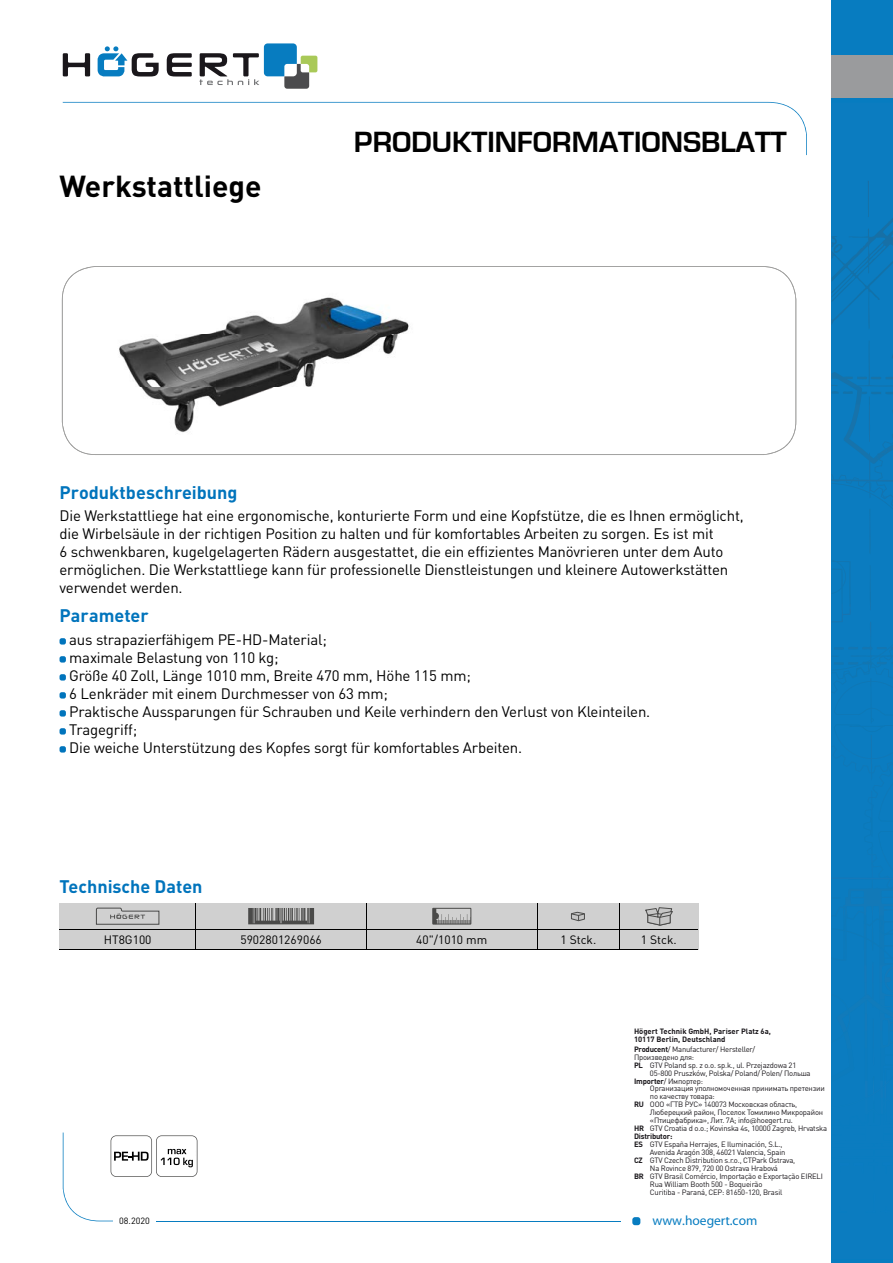
<style>
.page{position:relative;width:893px;height:1263px;background:#fff}
.page>*{position:absolute;margin:0;border:0;box-sizing:border-box;transform-origin:0 0}
.t1{font:700 30px "DIN Pro";color:#000}
.t2{font:700 27px "Euromode";color:#000}
.t3{font:700 18px "DIN Pro";color:#0074bc}
.t4{font:15px/18px "DIN Pro";letter-spacing:-.01em;color:#000}
.t5{font:13.5px "Myriad Pro";color:#077cc0}
.t6{font:12px "DIN Pro";color:#000}
.t7{font:9px "DIN Pro";color:#000}
.t8{font:7.65px "DIN Pro";letter-spacing:-.025em;color:#1a171b}
.t9{font:700 7.65px/7.9px "DIN Pro";color:#1a171b}
.t10{font:700 7.65px "DIN Pro";letter-spacing:-.025em;color:#1a171b}
.s1{font-weight:700}
.s2{font-family:"Merel"}
</style>
<div class="page">
<svg style="left:63px;top:53px;width:27px;height:23px"></svg>
<svg style="left:167px;top:53px;width:25px;height:24px"></svg>
<svg style="left:97px;top:46px;width:62px;height:31px"></svg>
<svg style="left:200px;top:43px;width:117px;height:46px"></svg>
<div style="left:632px;top:1217px;width:8px;height:8px;background:#077cc0;border-radius:3px"></div>
<svg style="left:63px;top:102px;width:744px;height:53px"></svg>
<hr style="left:156px;top:1220px;width:464px;height:1px;background:#077cc0">
<div style="left:831px;top:0;width:62px;height:1263px;background:#077cc0"></div>
<img style="left:831px;top:236px;width:37px;height:28px">
<img style="left:831px;top:273px;width:51px;height:55px">
<img style="left:869px;top:222px;width:24px;height:36px">
<img style="left:868px;top:181px;width:1px;height:36px">
<svg style="left:833px;top:244px;width:9px;height:9px"></svg>
<img style="left:849px;top:222px;width:40px;height:26px">
<svg style="left:831px;top:341px;width:62px;height:565px"></svg>
<img style="left:838px;top:906px;width:55px;height:191px">
<img style="left:831px;top:877px;width:62px;height:2px">
<img style="left:848px;top:647px;width:45px;height:3px">
<div style="left:831px;top:56px;width:62px;height:42px;background:#9a9b9d"></div>
<svg style="left:62px;top:266px;width:734px;height:189px"></svg>
<svg style="left:60px;top:638px;width:6px;height:6px"></svg>
<svg style="left:60px;top:656px;width:6px;height:6px"></svg>
<svg style="left:60px;top:674px;width:6px;height:6px"></svg>
<svg style="left:60px;top:692px;width:6px;height:6px"></svg>
<svg style="left:60px;top:710px;width:6px;height:6px"></svg>
<svg style="left:60px;top:728px;width:6px;height:6px"></svg>
<svg style="left:60px;top:746px;width:6px;height:6px"></svg>
<div style="left:60px;top:903px;width:639px;height:46px;background:#d0d0d0"></div>
<hr style="left:537px;top:929px;width:83px;height:1px;background:#000">
<svg style="left:537px;top:903px;width:1px;height:46px"></svg>
<hr style="left:620px;top:929px;width:78px;height:1px;background:#000">
<svg style="left:619px;top:903px;width:1px;height:46px"></svg>
<hr style="left:537px;top:949px;width:83px;height:1px;background:#000">
<hr style="left:620px;top:949px;width:78px;height:1px;background:#000">
<svg style="left:366px;top:903px;width:1px;height:46px"></svg>
<hr style="left:366px;top:929px;width:171px;height:1px;background:#000">
<hr style="left:366px;top:949px;width:171px;height:1px;background:#000">
<hr style="left:60px;top:929px;width:136px;height:1px;background:#000">
<hr style="left:196px;top:929px;width:170px;height:1px;background:#000">
<hr style="left:60px;top:949px;width:136px;height:1px;background:#000">
<hr style="left:196px;top:949px;width:170px;height:1px;background:#000">
<svg style="left:96px;top:908px;width:63px;height:17px"></svg>
<svg style="left:248px;top:908px;width:66px;height:16px"></svg>
<svg style="left:432px;top:908px;width:39px;height:16px"></svg>
<svg style="left:571px;top:912px;width:14px;height:9px"></svg>
<svg style="left:645px;top:907px;width:28px;height:18px"></svg>
<img style="left:112px;top:282px;width:313px;height:159px">
<svg style="left:63px;top:1132px;width:134px;height:89px"></svg>
<h1 class="t1" style="left:60px;top:166px;width:204px">Werkstattliege</h1>
<h2 class="t2" style="left:354px;top:125px;width:434px">PRODUKTINFORMATIONSBLATT</h2>
<p class="t3" style="left:60px;top:480px;width:180px">Produktbeschreibung</p>
<p class="t4" style="left:60px;top:506px;width:686px">Die Werkstattliege hat eine ergonomische, konturierte Form und eine Kopfstütze, die es Ihnen ermöglicht, die Wirbelsäule in der richtigen Position zu halten und für komfortables Arbeiten zu sorgen. Es ist mit<br>6 schwenkbaren, kugelgelagerten Rädern ausgestattet, die ein effizientes Manövrieren unter dem Auto ermöglichen. Die Werkstattliege kann für professionelle Dienstleistungen und kleinere Autowerkstätten verwendet werden.</p>
<p class="t3" style="left:60px;top:603px;width:91px">Parameter</p>
<p class="t4" style="left:69px;top:629px;width:582px">aus strapazierfähigem PE-HD-Material;<br>maximale Belastung von 110 kg;<br>Größe 40 Zoll, Länge 1010 mm, Breite 470 mm, Höhe 115 mm;<br>6 Lenkräder mit einem Durchmesser von 63 mm;<br>Praktische Aussparungen für Schrauben und Keile verhindern den Verlust von Kleinteilen.<br>Tragegriff;<br>Die weiche Unterstützung des Kopfes sorgt für komfortables Arbeiten.</p>
<p class="t3" style="left:60px;top:874px;width:144px">Technische Daten</p>
<p class="t6" style="left:104px;top:931px;width:49px">HT8G100</p>
<p class="t6" style="left:240px;top:931px;width:83px">5902801269066</p>
<p class="t6" style="left:416px;top:931px;width:73px">40"/1010 mm</p>
<p class="t6" style="left:561px;top:931px;width:37px">1 Stck.</p>
<p class="t6" style="left:641px;top:931px;width:37px">1 Stck.</p>
<p class="t7" style="left:119px;top:1214px;width:32px">08.2020</p>
<p class="t9" style="left:634px;top:1027px;width:138px">Högert Technik GmbH, Pariser Platz 6a,<br>10117 Berlin, Deutschland</p>
<p class="t8" style="left:634px;top:1044px;width:123px"><span class="s1">Producent</span>/ Manufacturer/ Hersteller/</p>
<p class="t8" style="left:634px;top:1052px;width:62px">Произведено для:</p>
<p class="t8" style="left:634px;top:1059px;width:164px"><span class="s1">PL</span> GTV Poland sp. z o.o. sp.k., ul. Przejazdowa 21</p>
<p class="t8" style="left:650px;top:1067px;width:162px">05-800 Pruszków, Polska/ Poland/ Polen/ Польша</p>
<p class="t8" style="left:634px;top:1075px;width:71px"><span class="s1">Importer</span>/ Импортер:</p>
<p class="t8" style="left:650px;top:1083px;width:176px">Организация уполномоченная принимать претензии</p>
<p class="t8" style="left:650px;top:1091px;width:66px">по качеству товара:</p>
<p class="t8" style="left:634px;top:1099px;width:165px"><span class="s1">RU</span> ООО «ГТВ РУС» 140073 Московская область,</p>
<p class="t8" style="left:650px;top:1107px;width:175px">Люберецкий район, Поселок Томилино Микрорайон</p>
<p class="t8" style="left:650px;top:1115px;width:144px">«Птицефабрика», Лит. 7А; info<span class="s2">@</span>hoegert.ru.</p>
<p class="t8" style="left:634px;top:1123px;width:195px"><span class="s1">HR</span> GTV Croatia d o.o.; Kovinska 4s, 10000 Zagreb, Hrvatska</p>
<p class="t10" style="left:634px;top:1131px;width:40px">Distributor:</p>
<p class="t8" style="left:634px;top:1139px;width:150px"><span class="s1">ES</span> GTV España Herrajes, E Iluminación, S.L.,</p>
<p class="t8" style="left:650px;top:1147px;width:137px">Avenida Aragón 308, 46021 Valencia, Spain</p>
<p class="t8" style="left:634px;top:1155px;width:163px"><span class="s1">CZ</span> GTV Czech Distribution s.r.o., CTPark Ostrava,</p>
<p class="t8" style="left:650px;top:1163px;width:129px">Na Rovince 879, 720 00 Ostrava Hrabová</p>
<p class="t8" style="left:634px;top:1171px;width:190px"><span class="s1">BR</span> GTV Brasil Comércio, Importação e Exportação EIRELI</p>
<p class="t8" style="left:650px;top:1179px;width:114px">Rua William Booth 500 - Boqueirão</p>
<p class="t8" style="left:650px;top:1187px;width:134px">Curitiba - Paraná, CEP: 81650-120, Brasil</p>
<p class="t5" style="left:652px;top:1212px;width:106px">www.hoegert.com</p>
</div>
